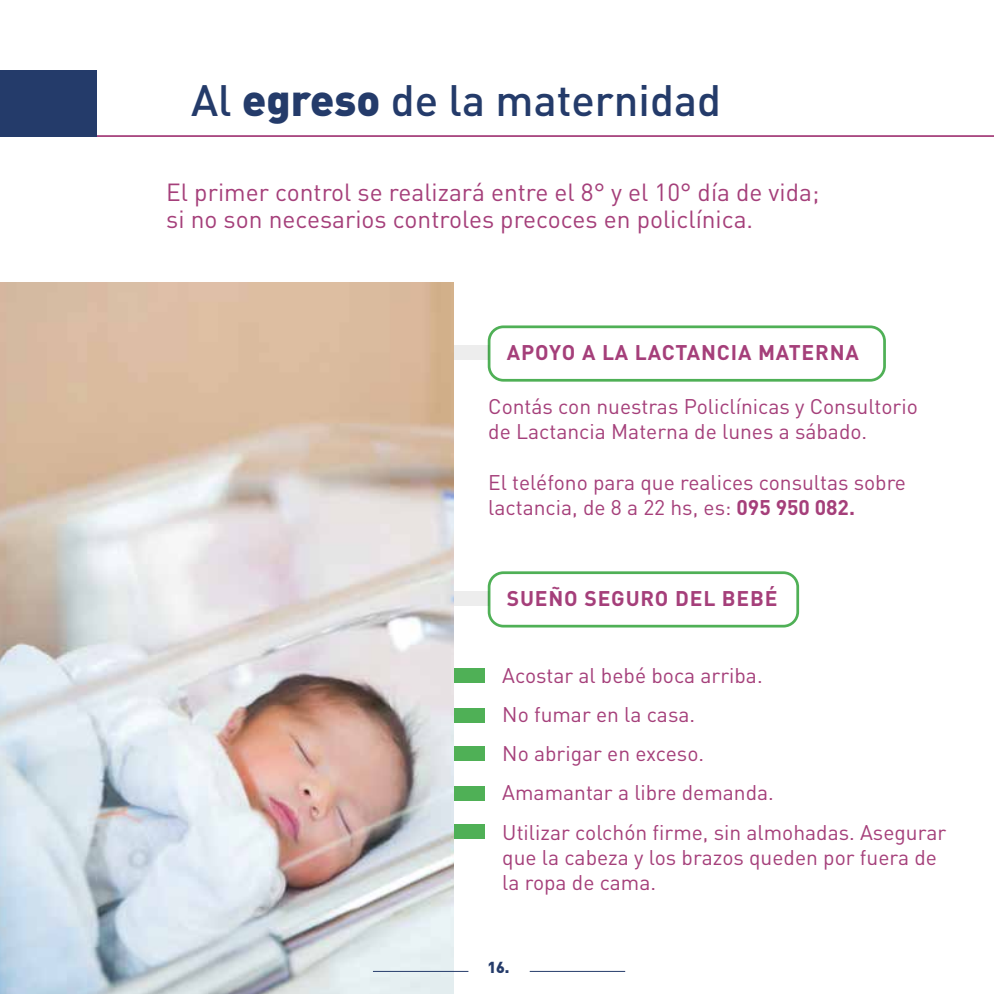
<style>
.page{position:relative;width:994px;height:994px;background:#fff}
.page>*{position:absolute;margin:0;border:0;box-sizing:border-box;transform-origin:0 0}
.t1{font:500 43.4px "DIN Pro";color:#243b6a}
.t2{font:24.5px/26.9px "DIN Pro";color:#a53f7a}
.t3{font:21px/39.2px "DIN Pro";color:#a53f7a}
.t4{font:700 21px "DIN Pro";letter-spacing:.04em;color:#a53f7a}
.t5{font:900 15.75px "DIN Pro";color:#243b6a}
.s1{font-weight:900}
.s2{font-weight:700}
</style>
<div class="page">
<div style="left:412px;top:668px;width:72px;height:14px;background:#4fb056"></div>
<div style="left:412px;top:708px;width:72px;height:15px;background:#4fb056"></div>
<div style="left:412px;top:746px;width:72px;height:14px;background:#4fb056"></div>
<div style="left:412px;top:786px;width:72px;height:14px;background:#4fb056"></div>
<div style="left:412px;top:824px;width:72px;height:15px;background:#4fb056"></div>
<div style="left:322px;top:346px;width:217px;height:14px;background:#ededed"></div>
<svg style="left:487px;top:325px;width:398px;height:57px"></svg>
<div style="left:322px;top:592px;width:217px;height:14px;background:#ededed"></div>
<svg style="left:487px;top:571px;width:311px;height:57px"></svg>
<img style="left:0;top:282px;width:453px;height:712px">
<hr style="left:71px;top:135px;width:922px;height:2px;background:#a53f7a">
<div style="left:0;top:71px;width:97px;height:66px;background:#243b6a"></div>
<hr style="left:373px;top:971px;width:95px;height:1px;background:#243b6a">
<hr style="left:529px;top:971px;width:96px;height:1px;background:#243b6a">
<h1 class="t1" style="left:191px;top:65px;width:531px">Al <span class="s1">egreso</span> de la maternidad</h1>
<p class="t2" style="left:166px;top:176px;width:654px">El primer control se realizará entre el 8° y el 10° día de vida; si no son necesarios controles precoces en policlínica.</p>
<p class="t4" style="left:506px;top:335px;width:353px">APOYO A LA LACTANCIA MATERNA</p>
<p class="t3" style="left:488px;top:392px;width:431px;line-height:25.2px">Contás con nuestras Policlínicas y Consultorio de Lactancia Materna de lunes a sábado.</p>
<p class="t3" style="left:488px;top:467px;width:419px;line-height:25.2px">El teléfono para que realices consultas sobre lactancia, de 8 a 22 hs, es: <span class="s2">095 950 082.</span></p>
<p class="t4" style="left:506px;top:581px;width:272px">SUEÑO SEGURO DEL BEBÉ</p>
<p class="t3" style="left:502px;top:653px;width:445px">Acostar al bebé boca arriba.<br>No fumar en la casa.<br>No abrigar en exceso.<br>Amamantar a libre demanda.<br>Utilizar colchón firme, sin almohadas. Asegurar</p>
<p class="t3" style="left:502px;top:842px;width:436px;line-height:25.2px">que la cabeza y los brazos queden por fuera de la ropa de cama.</p>
<p class="t5" style="left:487px;top:953px;width:24px">16.</p>
</div>
